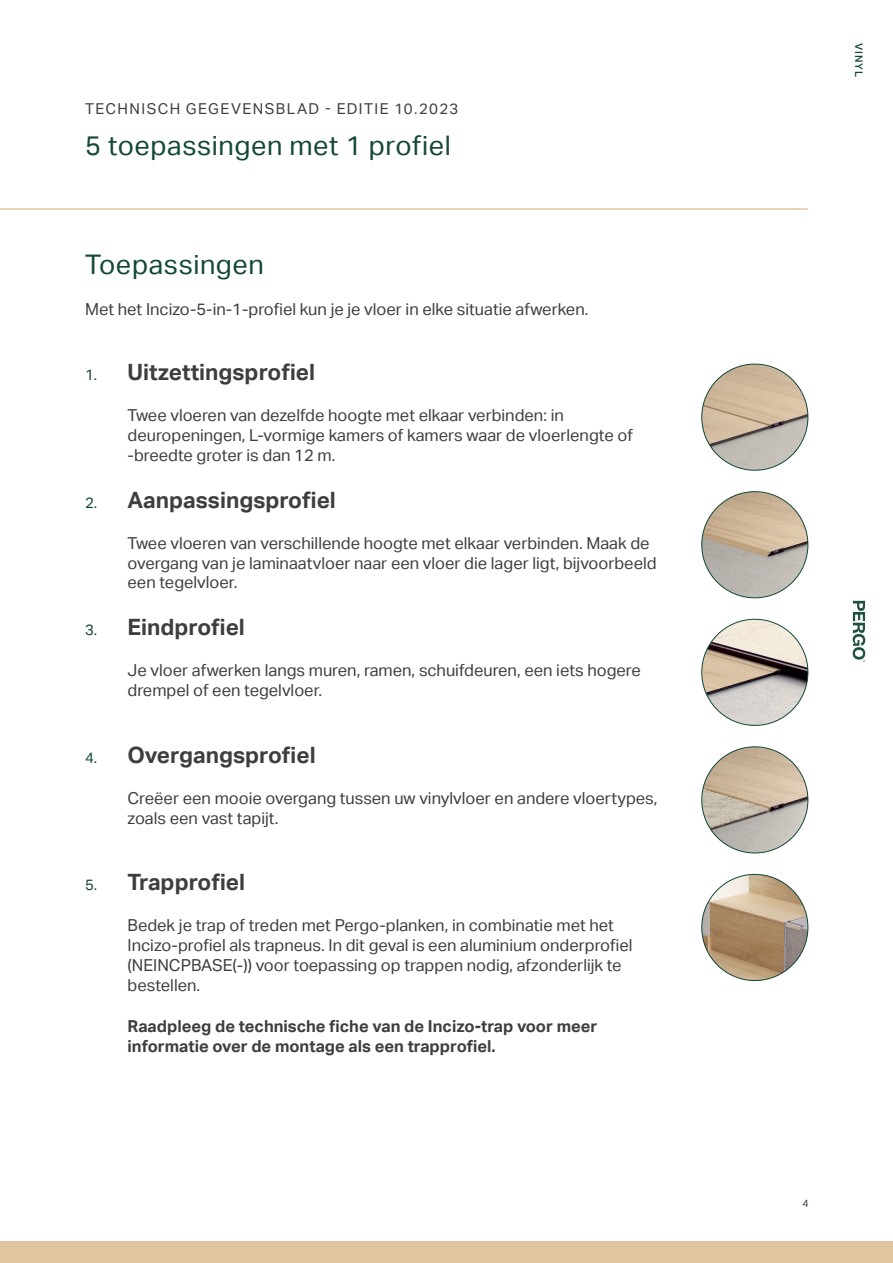
<style>
.page{position:relative;width:893px;height:1263px;background:#fff}
.page>*{position:absolute;margin:0;border:0;box-sizing:border-box;transform-origin:0 0}
.Product{font:27px "Aktiv Grotesk";letter-spacing:.02em;color:#134838}
.t1{font:700 22.5px "Aktiv Grotesk";color:#3e3e3f}
.List-Description{font:16.5px/19.8px "Aktiv Grotesk";color:#3e3e3f}
.List-Description-2{font:700 16.5px/19.8px "Aktiv Grotesk";color:#3e3e3f}
.BodyText{font:16.5px "Aktiv Grotesk";color:#3e3e3f}
.TDS{font:15px "Aktiv Grotesk";letter-spacing:.095em;color:#3e3e3f}
.Range{font:500 10.5px "Aktiv Grotesk";letter-spacing:.11em;color:#134838}
.t2{font:10.5px "Aktiv Grotesk";color:#3e3e3f}
.s1{font-weight:400;font-size:15px;color:#134838}
</style>
<div class="page">
<div style="left:0;top:1242px;width:893px;height:21px;background:#e1c4a0"></div>
<hr style="left:0;top:208px;width:808px;height:2px;background:#e1c4a0">
<svg style="left:853px;top:601px;width:12px;height:61px"></svg>
<img style="left:702px;top:364px;width:106px;height:106px;border-radius:53px">
<img style="left:702px;top:492px;width:106px;height:106px;border-radius:53px">
<img style="left:702px;top:619px;width:106px;height:106px;border-radius:53px">
<img style="left:702px;top:747px;width:106px;height:106px;border-radius:53px">
<img style="left:702px;top:874px;width:106px;height:107px;border-radius:53px">
<p class="TDS" style="left:85px;top:100px;width:375px">TECHNISCH GEGEVENSBLAD - EDITIE 10.2023</p>
<p class="Product" style="left:85px;top:130px;width:367px">5 toepassingen met 1 profiel</p>
<p class="Product" style="left:85px;top:249px;width:180px">Toepassingen</p>
<p class="BodyText" style="left:85px;top:300px;width:505px">Met het Incizo-5-in-1-profiel kun je je vloer in elke situatie afwerken.</p>
<p class="t1" style="left:85px;top:359px;width:232px"><span class="s1">1.</span> Uitzettingsprofiel</p>
<p class="List-Description" style="left:128px;top:406px;width:507px">Twee vloeren van dezelfde hoogte met elkaar verbinden: in deuropeningen, L-vormige kamers of kamers waar de vloerlengte of -breedte groter is dan 12 m.</p>
<p class="t1" style="left:85px;top:487px;width:252px"><span class="s1">2.</span> Aanpassingsprofiel</p>
<p class="List-Description" style="left:128px;top:533px;width:531px">Twee vloeren van verschillende hoogte met elkaar verbinden. Maak de overgang van je laminaatvloer naar een vloer die lager ligt, bijvoorbeeld een tegelvloer.</p>
<p class="t1" style="left:85px;top:614px;width:161px"><span class="s1">3.</span> Eindprofiel</p>
<p class="List-Description" style="left:128px;top:661px;width:515px">Je vloer afwerken langs muren, ramen, schuifdeuren, een iets hogere drempel of een tegelvloer.</p>
<p class="t1" style="left:85px;top:742px;width:232px"><span class="s1">4.</span> Overgangsprofiel</p>
<p class="List-Description" style="left:128px;top:788px;width:532px">Creëer een mooie overgang tussen uw vinylvloer en andere vloertypes, zoals een vast tapijt.</p>
<p class="t1" style="left:85px;top:869px;width:162px"><span class="s1">5.</span> Trapprofiel</p>
<p class="List-Description" style="left:128px;top:916px;width:506px">Bedek je trap of treden met Pergo-planken, in combinatie met het Incizo-profiel als trapneus. In dit geval is een aluminium onderprofiel (NEINCPBASE(-)) voor toepassing op trappen nodig, afzonderlijk te bestellen.</p>
<p class="List-Description-2" style="left:128px;top:1016px;width:471px">Raadpleeg de technische fiche van de Incizo-trap voor meer informatie over de montage als een trapprofiel.</p>
<p class="Range" style="left:865px;top:43px;width:36px;rotate:90deg">VINYL</p>
<p class="t2" style="left:802px;top:1197px;width:8px">4</p>
</div>
